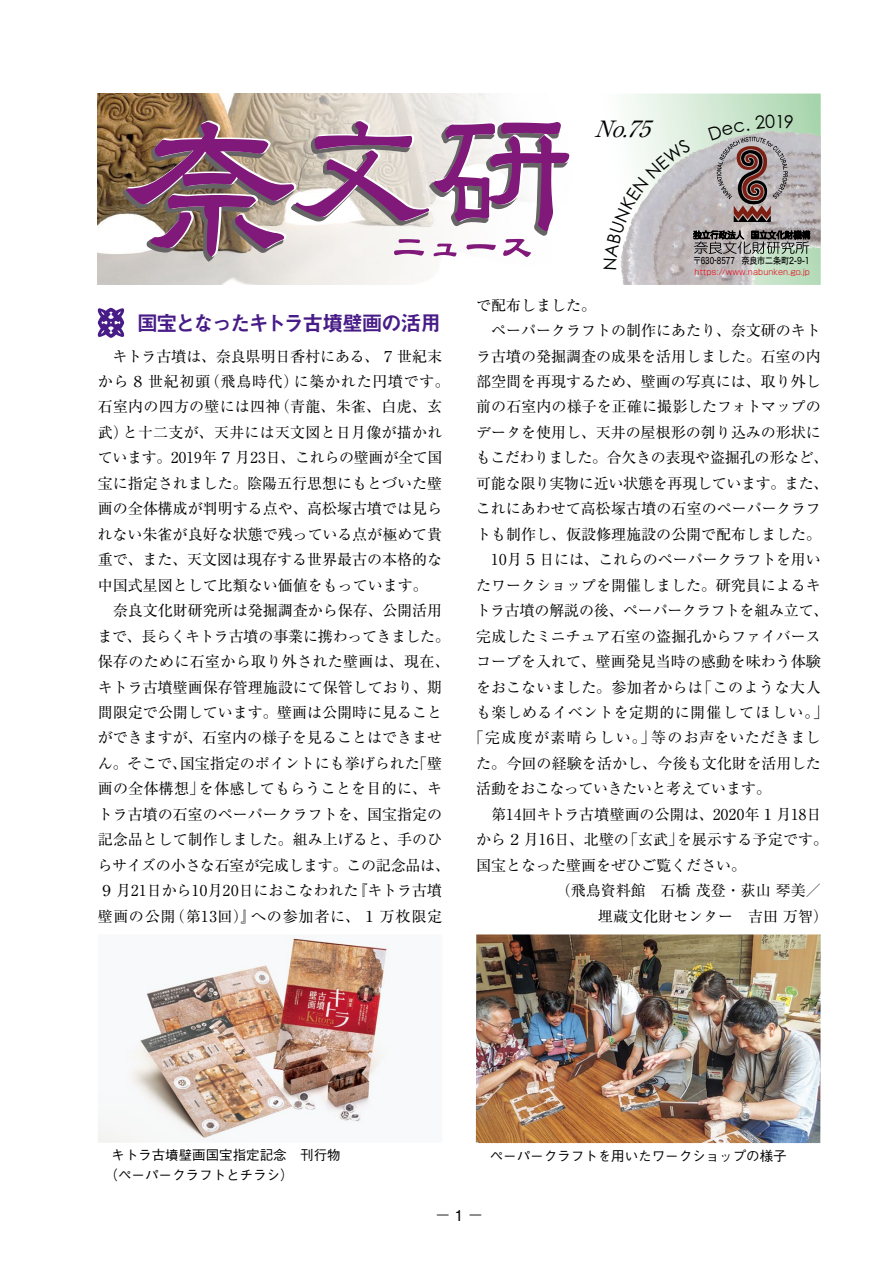
<style>
.page{position:relative;width:893px;height:1263px;background:#fff}
.page>*{position:absolute;margin:0;border:0;box-sizing:border-box;transform-origin:0 0}
.t1{font:italic 22.5px "Ryumin Pr 6";color:#000}
.t2{font:21px "Midashi Go Pr 6 MB31";letter-spacing:-.085em;color:#481c87}
.t3{font:18px "Century Gothic";color:#000}
.t4{font:15px/25.5px "Ryumin Pr 6";color:#000}
.t5{font:15px "Ryumin Pr 6";letter-spacing:.02em;color:#000}
.t6{font:15px "Ryumin Pr 6";letter-spacing:-.02em;color:#000}
.t7{font:15px "Ryumin Pr 6";letter-spacing:.09em;color:#000}
.t8{font:15px "Ryumin Pr 6";letter-spacing:-.025em;color:#000}
.t9{font:500 15px "Gothic BBB Pr 6";color:#000;scale:1.8 1}
.t10{font:500 13.5px/19.5px "Gothic BBB Pr 6";color:#000}
.t11{font:9px "Hira Kaku Std W5";color:#000;scale:.82 1}
.t12{font:300 7.95px "Shin Go Pro";letter-spacing:.01em;color:#e60012}
</style>
<div class="page">
<svg style="left:98px;top:308px;width:26px;height:30px"></svg>
<img style="left:476px;top:934px;width:345px;height:209px">
<img style="left:98px;top:935px;width:292px;height:207px">
<img style="left:98px;top:94px;width:399px;height:191px">
<svg style="left:630px;top:94px;width:191px;height:191px;background:#c5dac6"></svg>
<img style="left:621px;top:270px;width:147px;height:15px">
<svg style="left:121px;top:119px;width:449px;height:144px"></svg>
<svg style="left:621px;top:115px;width:189px;height:155px;background:#bab9b6"></svg>
<h1 class="t1" style="left:594px;top:111px;width:69px">No.75</h1>
<p class="t3" style="left:775px;top:111px;width:12px">1</p>
<h2 class="t2" style="left:137px;top:306px;width:306px">国宝となったキトラ古墳壁画の活用</h2>
<p class="t4" style="left:98px;top:342px;width:354px;text-indent:15px">キトラ古墳は、奈良県明日香村にある、７世紀末から８世紀初頭（飛鳥時代）に築かれた円墳です。石室内の四方の壁には四神（青龍、朱雀、白虎、玄武）と十二支が、天井には天文図と日月像が描かれています。2019年７月23日、これらの壁画が全て国宝に指定されました。陰陽五行思想にもとづいた壁画の全体構成が判明する点や、高松塚古墳では見られない朱雀が良好な状態で残っている点が極めて貴重で、また、天文図は現存する世界最古の本格的な中国式星図として比類ない価値をもっています。</p>
<p class="t4" style="left:97px;top:597px;width:354px;text-align:center">奈良文化財研究所は発掘調査から保存、公開活用<br>まで、長らくキトラ古墳の事業に携わってきました。保存のために石室から取り外された壁画は、現在、キトラ古墳壁画保存管理施設にて保管しており、期間限定で公開しています。壁画は公開時に見ることができますが、石室内の様子を見ることはできません。そこで、国宝指定のポイントにも挙げられた「壁画の全体構想」を体感してもらうことを目的に、キトラ古墳の石室のペーパークラフトを、国宝指定の記念品として制作しました。組み上げると、手のひらサイズの小さな石室が完成します。この記念品は、<br>９月21日から10月20日におこなわれた『キトラ古墳壁画の公開（第13回）』への参加者に、１万枚限定</p>
<p class="t11" style="left:694px;top:254px;width:143px">〒630-8577　奈良市二条町2-9-1</p>
<p class="t12" style="left:695px;top:265px;width:117px">https://www.nabunken.go.jp</p>
<p class="t4" style="left:476px;top:291px;width:121px">で配布しました。</p>
<p class="t4" style="left:491px;top:317px;width:331px">ペーパークラフトの制作にあたり、奈文研のキト</p>
<p class="t4" style="left:476px;top:342px;width:346px">ラ古墳の発掘調査の成果を活用しました。石室の内</p>
<p class="t4" style="left:476px;top:368px;width:346px">部空間を再現するため、壁画の写真には、取り外し</p>
<p class="t4" style="left:476px;top:393px;width:346px">前の石室内の様子を正確に撮影したフォトマップの</p>
<p class="t4" style="left:476px;top:419px;width:346px">データを使用し、天井の屋根形の刳り込みの形状に</p>
<p class="t4" style="left:476px;top:444px;width:354px">もこだわりました。合欠きの表現や盗掘孔の形など、</p>
<p class="t6" style="left:476px;top:471px;width:354px">可能な限り実物に近い状態を再現しています。また、</p>
<p class="t4" style="left:476px;top:495px;width:346px">これにあわせて高松塚古墳の石室のペーパークラフ</p>
<p class="t4" style="left:476px;top:521px;width:347px">トも制作し、仮設修理施設の公開で配布しました。</p>
<p class="t4" style="left:491px;top:546px;width:331px">10月５日には、これらのペーパークラフトを用い</p>
<p class="t4" style="left:476px;top:571px;width:346px">たワークショップを開催しました。研究員によるキ</p>
<p class="t4" style="left:476px;top:597px;width:354px">トラ古墳の解説の後、ペーパークラフトを組み立て、</p>
<p class="t4" style="left:476px;top:622px;width:346px">完成したミニチュア石室の盗掘孔からファイバース</p>
<p class="t4" style="left:476px;top:648px;width:346px">コープを入れて、壁画発見当時の感動を味わう体験</p>
<p class="t5" style="left:476px;top:675px;width:346px">をおこないました。参加者からは「このような大人</p>
<p class="t5" style="left:476px;top:700px;width:353px">も楽しめるイベントを定期的に開催してほしい。」</p>
<p class="t7" style="left:469px;top:726px;width:353px">「完成度が素晴らしい。」等のお声をいただきまし</p>
<p class="t4" style="left:476px;top:750px;width:346px">た。今回の経験を活かし、今後も文化財を活用した</p>
<p class="t8" style="left:476px;top:777px;width:296px">活動をおこなっていきたいと考えています。</p>
<p class="t4" style="left:491px;top:801px;width:332px">第14回キトラ古墳壁画の公開は、2020年１月18日</p>
<p class="t4" style="left:476px;top:826px;width:354px">から２月16日、北壁の「玄武」を展示する予定です。</p>
<p class="t4" style="left:476px;top:851px;width:271px">国宝となった壁画をぜひご覧ください。</p>
<p class="t4" style="left:556px;top:877px;width:266px">（飛鳥資料館　石橋茂登・荻山琴美／</p>
<p class="t4" style="left:598px;top:902px;width:231px">埋蔵文化財センター　吉田万智）</p>
<p class="t10" style="left:105px;top:1144px;width:238px;text-indent:7px">キトラ古墳壁画国宝指定記念　刊行物（ペーパークラフトとチラシ）</p>
<p class="t10" style="left:490px;top:1145px;width:298px">ペーパークラフトを用いたワークショップの様子</p>
<p class="t9" style="left:436px;top:1202px;width:27px">–1 –</p>
</div>
